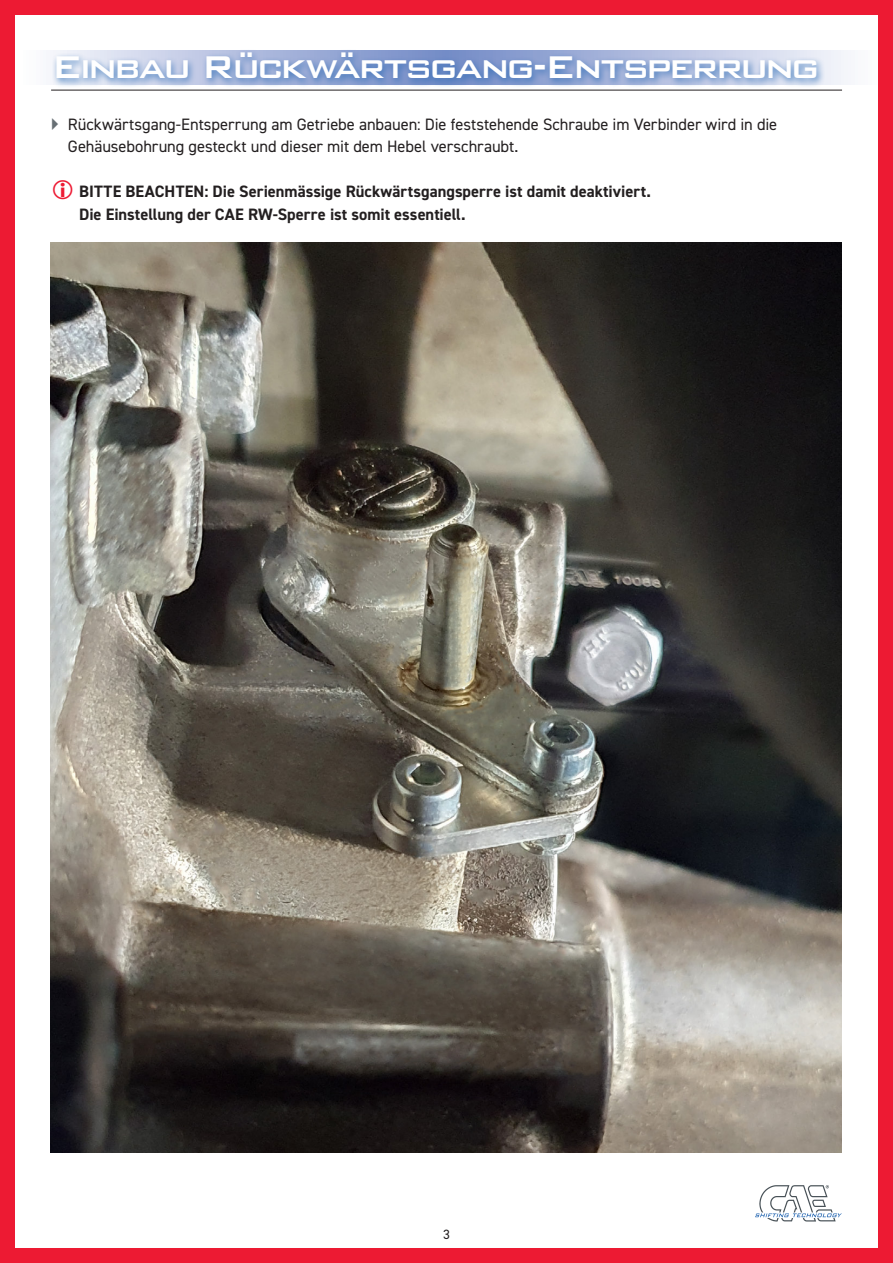
<style>
.page{position:relative;width:893px;height:1263px;background:#fff}
.page>*{position:absolute;margin:0;border:0;box-sizing:border-box;transform-origin:0 0}
.Inhaltsüberschrift{font:500 42px "Bank Gothic BT";letter-spacing:-.075em;color:#fff}
.Fliesstext_normal_ohne_Abstand{font:16.5px/22.5px "DIN2014";letter-spacing:-.005em;color:#231f20}
.Fliesstext_normal_ohne_Abstand-2{font:700 16.5px/22.5px "DIN2014";color:#231f20}
.t1{font:13.5px "DIN2014";color:#231f20}
</style>
<div class="page">
<img style="left:51px;top:242px;width:791px;height:911px">
<svg style="left:755px;top:1185px;width:87px;height:36px"></svg>
<div style="left:0;top:0;width:893px;height:1263px;border:15px solid #ed1a33"></div>
<div style="left:15px;top:51px;width:863px;height:33px;background:#f9f9fc"></div>
<div style="left:52px;top:49px;width:774px;height:40px;background:#2869b3;opacity:.75"></div>
<hr style="left:51px;top:90px;width:791px;height:1px;background:#231f20">
<p class="Inhaltsüberschrift" style="left:51px;top:44px;width:770px">Einbau Rückwärtsgang-Entsperrung</p>
<p class="Fliesstext_normal_ohne_Abstand" style="left:68px;top:113px;width:711px">Rückwärtsgang-Entsperrung am Getriebe anbauen: Die feststehende Schraube im Verbinder wird in die<br>Gehäusebohrung gesteckt und dieser mit dem Hebel verschraubt.</p>
<p class="Fliesstext_normal_ohne_Abstand-2" style="left:79px;top:180px;width:573px">BITTE BEACHTEN: Die Serienmässige Rückwärtsgangsperre ist damit deaktiviert.<br>Die Einstellung der CAE RW-Sperre ist somit essentiell.</p>
<p class="t1" style="left:443px;top:1226px;width:8px">3</p>
</div>
